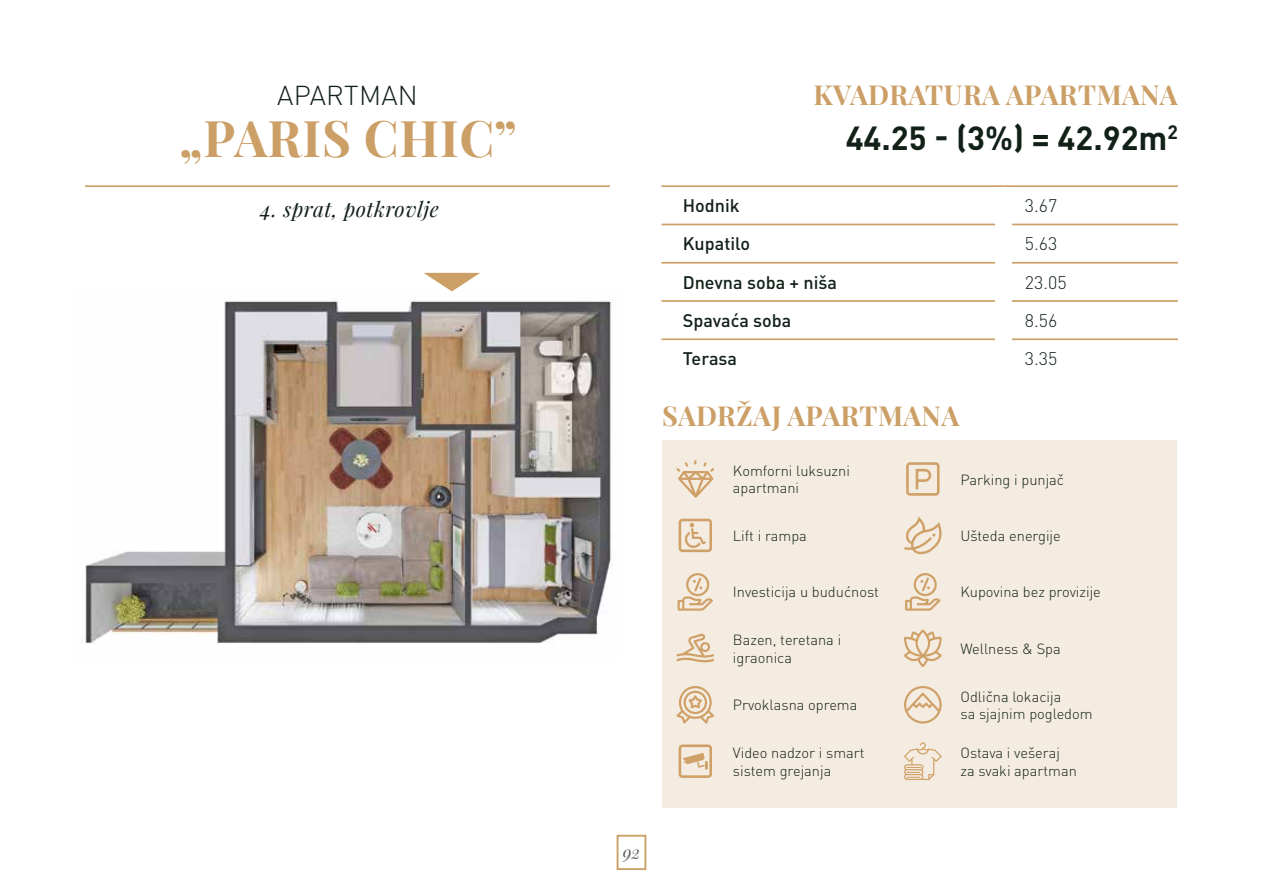
<style>
.page{position:relative;width:1263px;height:893px;background:#fff}
.page>*{position:absolute;margin:0;border:0;box-sizing:border-box;transform-origin:0 0}
.t1{font:49.5px "Playfair Display";letter-spacing:.02em;color:#cb9f66}
.t2{font:700 33px "DIN Pro";color:#122118}
.t3{font:27px "Playfair Display";letter-spacing:.01em;color:#cb9f66}
.t4{font:300 27px "DIN Pro";letter-spacing:.01em;color:#122118}
.t5{font:italic 21px "Playfair Display";letter-spacing:.025em;color:#122118}
.t6{font:500 18px "DIN Pro";color:#122118}
.t7{font:300 18px "DIN Pro";color:#122118}
.t8{font:italic 18px "Playfair Display";color:#5a5f58;scale:.95 1}
.t9{font:300 14.55px/17.5px "DIN Pro";color:#122118}
</style>
<div class="page">
<div style="left:617px;top:835px;width:29px;height:35px;border:2px solid #cb9f66"></div>
<div style="left:662px;top:440px;width:515px;height:367px;background:#f5ece1"></div>
<svg style="left:676px;top:460px;width:38px;height:38px"></svg>
<svg style="left:679px;top:519px;width:33px;height:33px"></svg>
<svg style="left:677px;top:573px;width:36px;height:38px"></svg>
<svg style="left:676px;top:633px;width:38px;height:30px"></svg>
<svg style="left:676px;top:686px;width:38px;height:38px"></svg>
<svg style="left:679px;top:744px;width:33px;height:34px"></svg>
<svg style="left:906px;top:462px;width:33px;height:34px"></svg>
<svg style="left:904px;top:517px;width:38px;height:37px"></svg>
<svg style="left:905px;top:573px;width:35px;height:38px"></svg>
<svg style="left:904px;top:629px;width:38px;height:38px"></svg>
<svg style="left:904px;top:686px;width:38px;height:38px"></svg>
<svg style="left:904px;top:742px;width:38px;height:38px"></svg>
<img style="left:80px;top:291px;width:532px;height:353px">
<hr style="left:85px;top:185px;width:525px;height:2px;background:#cb9f66">
<svg style="left:424px;top:273px;width:56px;height:18px"></svg>
<hr style="left:661px;top:185px;width:342px;height:2px;background:#cb9f66">
<hr style="left:1003px;top:185px;width:175px;height:2px;background:#cb9f66">
<hr style="left:661px;top:224px;width:334px;height:1px;background:#cb9f66">
<hr style="left:1012px;top:224px;width:166px;height:1px;background:#cb9f66">
<hr style="left:661px;top:262px;width:334px;height:2px;background:#cb9f66">
<hr style="left:1012px;top:262px;width:166px;height:2px;background:#cb9f66">
<hr style="left:661px;top:300px;width:334px;height:2px;background:#cb9f66">
<hr style="left:1012px;top:300px;width:166px;height:2px;background:#cb9f66">
<hr style="left:661px;top:338px;width:334px;height:2px;background:#cb9f66">
<hr style="left:1012px;top:338px;width:166px;height:2px;background:#cb9f66">
<h3 class="t4" style="left:277px;top:77px;width:142px">APARTMAN</h3>
<h1 class="t1" style="left:179px;top:99px;width:339px">„PARIS CHIC”</h1>
<h3 class="t3" style="left:813px;top:74px;width:366px">KVADRATURA APARTMANA</h3>
<h2 class="t2" style="left:846px;top:115px;width:334px">44.25 - (3%) = 42.92m<sup>2</sup></h2>
<h3 class="t5" style="left:260px;top:192px;width:180px">4. sprat, potkrovlje</h3>
<p class="t6" style="left:683px;top:193px;width:58px">Hodnik</p>
<p class="t7" style="left:1025px;top:193px;width:34px">3.67</p>
<p class="t6" style="left:683px;top:232px;width:69px">Kupatilo</p>
<p class="t7" style="left:1025px;top:232px;width:34px">5.63</p>
<p class="t6" style="left:683px;top:270px;width:156px">Dnevna soba + niša</p>
<p class="t7" style="left:1025px;top:270px;width:43px">23.05</p>
<p class="t6" style="left:683px;top:308px;width:110px">Spavaća soba</p>
<p class="t7" style="left:1025px;top:308px;width:34px">8.56</p>
<p class="t6" style="left:683px;top:347px;width:56px">Terasa</p>
<p class="t7" style="left:1025px;top:347px;width:34px">3.35</p>
<h3 class="t3" style="left:662px;top:394px;width:299px">SADRŽAJ APARTMANA</h3>
<p class="t8" style="left:623px;top:838px;width:20px">92</p>
<p class="t9" style="left:733px;top:461px;width:119px">Komforni luksuzni apartmani</p>
<p class="t9" style="left:733px;top:526px;width:75px">Lift i rampa</p>
<p class="t9" style="left:733px;top:583px;width:147px">Investicija u budućnost</p>
<p class="t9" style="left:733px;top:630px;width:110px">Bazen, teretana i igraonica</p>
<p class="t9" style="left:733px;top:696px;width:126px">Prvoklasna oprema</p>
<p class="t9" style="left:733px;top:743px;width:133px">Video nadzor i smart sistem grejanja</p>
<p class="t9" style="left:960px;top:470px;width:105px">Parking i punjač</p>
<p class="t9" style="left:960px;top:526px;width:102px">Ušteda energije</p>
<p class="t9" style="left:960px;top:583px;width:142px">Kupovina bez provizije</p>
<p class="t9" style="left:960px;top:639px;width:102px">Wellness &amp; Spa</p>
<p class="t9" style="left:960px;top:687px;width:134px">Odlična lokacija<br>sa sjajnim pogledom</p>
<p class="t9" style="left:960px;top:743px;width:118px">Ostava i vešeraj za svaki apartman</p>
</div>
